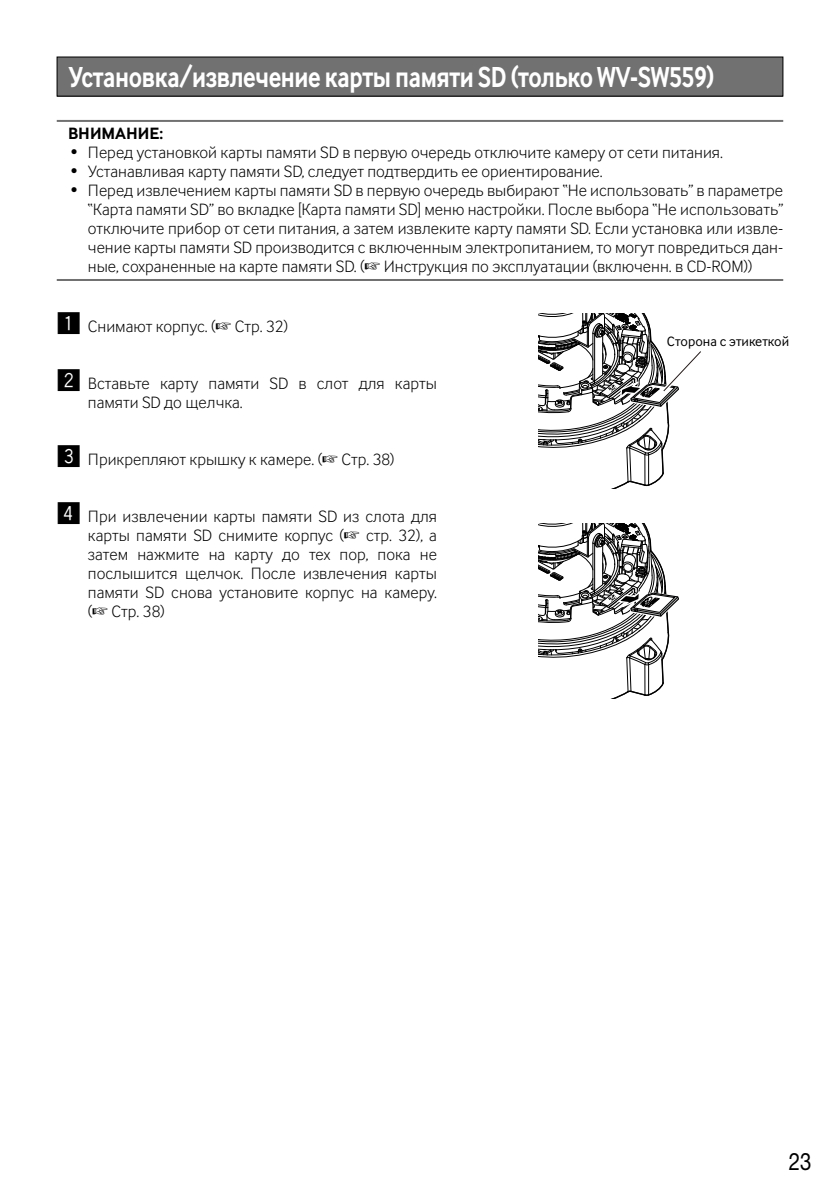
<style>
.page{position:relative;width:840px;height:1191px;background:#fff}
.page>*{position:absolute;margin:0;border:0;box-sizing:border-box;transform-origin:0 0}
.t1{font:700 30px "Inter Face Cyr";letter-spacing:-.015em;color:#fff;scale:.8 1}
.t2{font:24px "Helvetica Neue LT Std";color:#000;scale:.85 1}
.t3{font:17px/19px "Inter Face Cyr Lt";color:#000;text-align:justify}
.t4{font:700 17px "Inter Face Cyr";color:#000}
.t5{font:14px "Inter Face Cyr";color:#000}
.s1{font-family:"Gthin Hround";font-size:24px}
</style>
<div class="page">
<hr style="left:57px;top:120px;width:725px;height:2px;background:#727172">
<hr style="left:57px;top:279px;width:725px;height:2px;background:#727172">
<div style="left:57px;top:57px;width:725px;height:39px;background:#727172"></div>
<div style="left:57px;top:57px;width:725px;height:39px;border:1px solid #000"></div>
<svg style="left:538px;top:523px;width:141px;height:175px"></svg>
<svg style="left:538px;top:313px;width:163px;height:175px"></svg>
<h1 class="t1" style="left:69px;top:60px;width:808px">Установка/извлечение карты памяти SD (только WV-SW559)</h1>
<p class="t4" style="left:68px;top:123px;width:97px">ВНИМАНИЕ:</p>
<p class="t3" style="left:71px;top:143px;width:653px">• Перед установкой карты памяти SD в первую очередь отключите камеру от сети питания.</p>
<p class="t3" style="left:71px;top:162px;width:533px">• Устанавливая карту памяти SD, следует подтвердить ее ориентирование.</p>
<p class="t3" style="left:88px;top:181px;width:696px;text-indent:-17px">• Перед извлечением карты памяти SD в первую очередь выбирают “Не использовать” в параметре “Карта памяти SD” во вкладке [Карта памяти SD] меню настройки. После выбора “Не использовать” отключите прибор от сети питания, а затем извлеките карту памяти SD. Если установка или извле&shy;чение карты памяти SD производится с включенным электропитанием, то могут повредиться дан&shy;ные, сохраненные на карте памяти SD. (☞ Инструкция по эксплуатации (включенн. в CD-ROM))</p>
<p class="t3" style="left:57px;top:317px;width:232px"><span class="s1">Z</span> Снимают корпус. (☞ Стр. 32)</p>
<p class="t3" style="left:88px;top:374px;width:350px;text-indent:-31px"><span class="s1">X</span> Вставьте карту памяти SD в слот для карты памяти SD до щелчка.</p>
<p class="t3" style="left:57px;top:450px;width:339px"><span class="s1">C</span> Прикрепляют крышку к камере. (☞ Стр. 38)</p>
<p class="t3" style="left:88px;top:507px;width:350px;text-indent:-31px"><span class="s1">V</span> При извлечении карты памяти SD из слота для карты памяти SD снимите корпус (☞ стр. 32), а затем нажмите на карту до тех пор, пока не послышится щелчок. После извлечения карты памяти SD снова установите корпус на камеру. (☞ Стр. 38)</p>
<p class="t5" style="left:666px;top:333px;width:124px">Сторона с этикеткой</p>
<h2 class="t2" style="left:788px;top:1146px;width:28px">23</h2>
</div>
